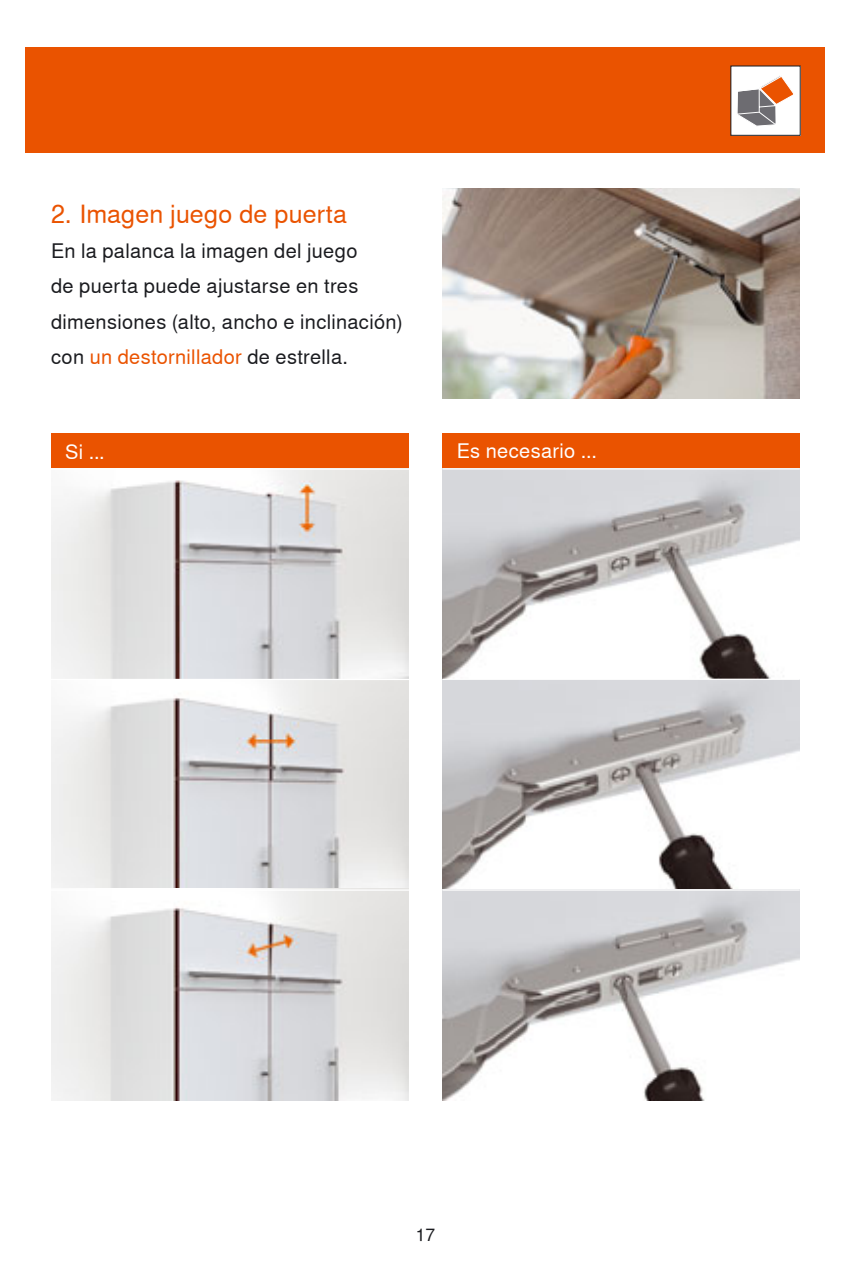
<style>
.page{position:relative;width:851px;height:1276px;background:#fff}
.page>*{position:absolute;margin:0;border:0;box-sizing:border-box;transform-origin:0 0}
.t1{font:25px "Nimbus Sans Global";letter-spacing:.005em;color:#ea5300}
.t2{font:20px/35px "Nimbus Sans Global";letter-spacing:.015em;color:#1b1c20}
.t3{font:20px "Nimbus Sans Global";letter-spacing:.015em;color:#fff}
.t4{font:17.5px "Nimbus Sans Global";color:#1b1c20}
.s1{color:#ea5300}
</style>
<div class="page">
<div style="left:25px;top:48px;width:799px;height:105px;background:#ea5300"></div>
<div style="left:51px;top:434px;width:357px;height:35px;background:#ea5300"></div>
<div style="left:442px;top:434px;width:357px;height:35px;background:#ea5300"></div>
<img style="left:442px;top:469px;width:357px;height:631px">
<img style="left:51px;top:470px;width:357px;height:630px">
<img style="left:442px;top:188px;width:357px;height:211px">
<div style="left:730px;top:66px;width:70px;height:69px;background:#fff"></div>
<svg style="left:737px;top:76px;width:57px;height:50px"></svg>
<hr style="left:48px;top:468px;width:364px;height:2px;background:#fff">
<hr style="left:48px;top:679px;width:364px;height:1px;background:#fff">
<hr style="left:48px;top:889px;width:364px;height:1px;background:#fff">
<hr style="left:442px;top:468px;width:357px;height:1px;background:#fff">
<hr style="left:442px;top:678px;width:357px;height:2px;background:#fff">
<hr style="left:442px;top:889px;width:357px;height:1px;background:#fff">
<p class="t1" style="left:51px;top:199px;width:297px">2. Imagen juego de puerta</p>
<p class="t2" style="left:51px;top:233px;width:353px">En la palanca la imagen del juego<br>de puerta puede ajustarse en tres dimensiones (alto, ancho e inclinación) con <span class="s1">un destornillador</span> de estrella.</p>
<p class="t3" style="left:65px;top:440px;width:41px">Si ...</p>
<p class="t3" style="left:456px;top:439px;width:142px">Es necesario ...</p>
<p class="t4" style="left:415px;top:1223px;width:21px">17</p>
</div>
